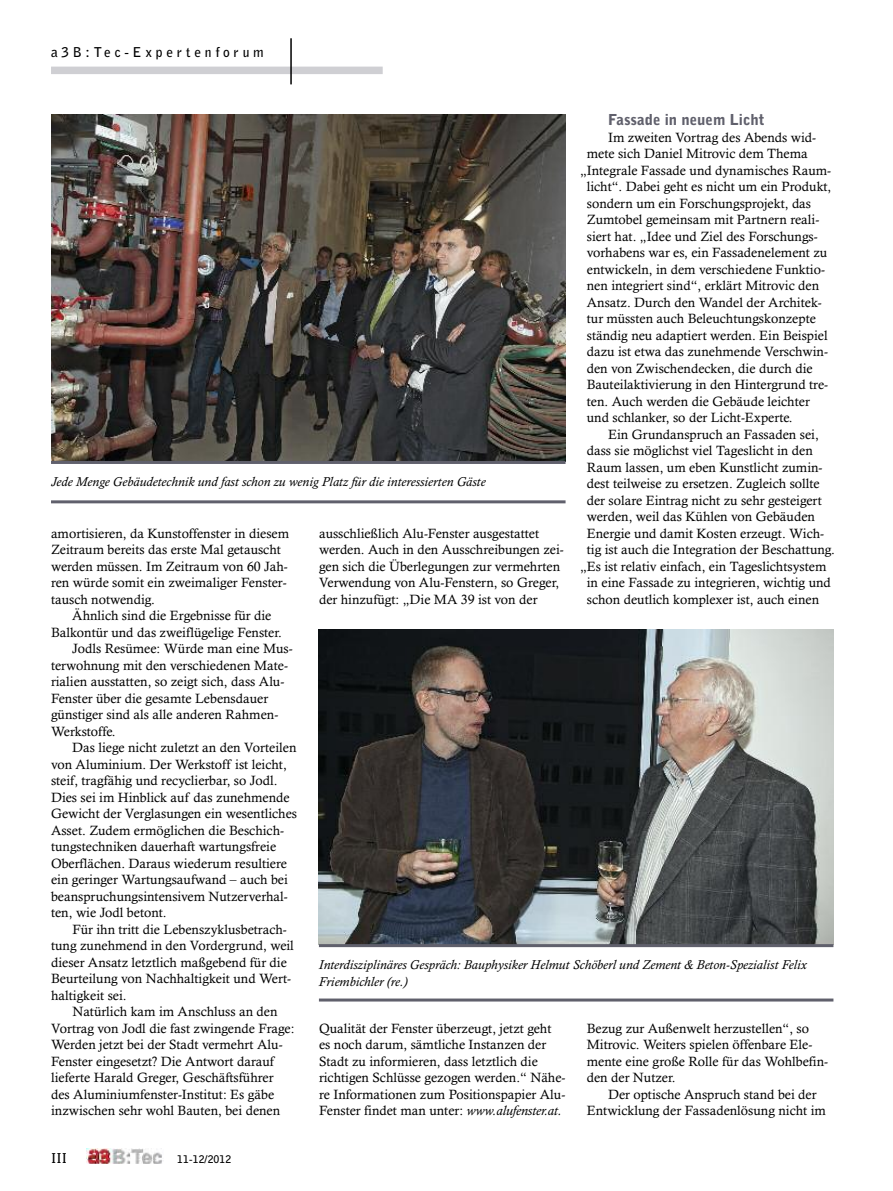
<style>
.page{position:relative;width:893px;height:1191px;background:#fff}
.page>*{position:absolute;margin:0;border:0;box-sizing:border-box;transform-origin:0 0}
.t1{font:900 15px "Bell Gothic Std";color:#60606c}
.t2{font:13.5px/16.5px "Calisto";color:#000}
.t3{font:700 13.5px "Bell Gothic Std";letter-spacing:.28em;color:#000}
.t4{font:italic 13.2px/16.5px "Calisto";letter-spacing:.01em;color:#000}
.t5{font:700 10.5px "Bell Gothic Std";letter-spacing:.01em;color:#000}
.s1{font-style:italic}
</style>
<div class="page">
<img style="left:87px;top:1148px;width:76px;height:16px">
<div style="left:51px;top:67px;width:332px;height:7px;background:#cfcfd3"></div>
<hr style="left:290px;top:38px;width:2px;height:46px;background:#000">
<img style="left:51px;top:115px;width:515px;height:346px">
<hr style="left:51px;top:500px;width:515px;height:3px;background:#60606c">
<hr style="left:51px;top:461px;width:515px;height:3px;background:#60606c">
<img style="left:319px;top:629px;width:514px;height:315px">
<hr style="left:319px;top:998px;width:514px;height:3px;background:#60606c">
<hr style="left:319px;top:944px;width:514px;height:3px;background:#60606c">
<p class="t3" style="left:51px;top:47px;width:214px">a3B:Tec-Expertenforum</p>
<p class="t1" style="left:608px;top:114px;width:158px">Fassade in neuem Licht</p>
<p class="t2" style="left:608px;top:129px;width:210px">Im zweiten Vortrag des Abends wid-</p>
<p class="t2" style="left:587px;top:145px;width:222px">mete sich Daniel Mitrovic dem Thema</p>
<p class="t2" style="left:580px;top:162px;width:253px">„Integrale Fassade und dynamisches Raum-</p>
<p class="t2" style="left:587px;top:178px;width:246px">licht“. Dabei geht es nicht um ein Produkt,</p>
<p class="t2" style="left:587px;top:195px;width:226px">sondern um ein Forschungsprojekt, das</p>
<p class="t2" style="left:587px;top:211px;width:234px">Zumtobel gemeinsam mit Partnern reali-</p>
<p class="t2" style="left:587px;top:228px;width:232px">siert hat. „Idee und Ziel des Forschungs-</p>
<p class="t2" style="left:587px;top:244px;width:242px">vorhabens war es, ein Fassadenelement zu</p>
<p class="t2" style="left:587px;top:261px;width:240px">entwickeln, in dem verschiedene Funktio-</p>
<p class="t2" style="left:587px;top:277px;width:234px">nen integriert sind“, erklärt Mitrovic den</p>
<p class="t2" style="left:587px;top:294px;width:237px">Ansatz. Durch den Wandel der Architek-</p>
<p class="t2" style="left:587px;top:310px;width:231px">tur müssten auch Beleuchtungskonzepte</p>
<p class="t2" style="left:587px;top:327px;width:242px">ständig neu adaptiert werden. Ein Beispiel</p>
<p class="t2" style="left:587px;top:343px;width:243px">dazu ist etwa das zunehmende Verschwin-</p>
<p class="t2" style="left:587px;top:360px;width:227px">den von Zwischendecken, die durch die</p>
<p class="t2" style="left:587px;top:376px;width:243px">Bauteilaktivierung in den Hintergrund tre-</p>
<p class="t2" style="left:587px;top:393px;width:224px">ten. Auch werden die Gebäude leichter</p>
<p class="t2" style="left:587px;top:409px;width:207px">und schlanker, so der Licht-Experte.</p>
<p class="t2" style="left:608px;top:426px;width:212px">Ein Grundanspruch an Fassaden sei,</p>
<p class="t2" style="left:587px;top:442px;width:227px">dass sie möglichst viel Tageslicht in den</p>
<p class="t2" style="left:587px;top:459px;width:237px">Raum lassen, um eben Kunstlicht zumin-</p>
<p class="t2" style="left:587px;top:475px;width:234px">dest teilweise zu ersetzen. Zugleich sollte</p>
<p class="t2" style="left:587px;top:492px;width:236px">der solare Eintrag nicht zu sehr gesteigert</p>
<p class="t2" style="left:587px;top:508px;width:230px">werden, weil das Kühlen von Gebäuden</p>
<p class="t2" style="left:587px;top:525px;width:239px">Energie und damit Kosten erzeugt. Wich-</p>
<p class="t2" style="left:587px;top:541px;width:250px">tig ist auch die Integration der Beschattung.</p>
<p class="t2" style="left:580px;top:558px;width:248px">„Es ist relativ einfach, ein Tageslichtsystem</p>
<p class="t2" style="left:587px;top:574px;width:246px">in eine Fassade zu integrieren, wichtig und</p>
<p class="t2" style="left:587px;top:591px;width:234px">schon deutlich komplexer ist, auch einen</p>
<p class="t4" style="left:51px;top:473px;width:436px">Jede Menge Gebäudetechnik und fast schon zu wenig Platz für die interessierten Gäste</p>
<p class="t2" style="left:319px;top:525px;width:246px">ausschließlich Alu-Fenster ausgestattet werden. Auch in den Ausschreibungen zei&shy;gen sich die Überlegungen zur vermehrten Verwendung von Alu-Fenstern, so Greger, der hinzufügt: „Die MA 39 ist von der</p>
<p class="t2" style="left:51px;top:525px;width:240px">amortisieren, da Kunstoffenster in diesem Zeitraum bereits das erste Mal getauscht werden müssen. Im Zeitraum von 60 Jah&shy;ren würde somit ein zweimaliger Fenster&shy;tausch notwendig.</p>
<p class="t2" style="left:72px;top:607px;width:201px">Ähnlich sind die Ergebnisse für die</p>
<p class="t2" style="left:51px;top:624px;width:232px">Balkontür und das zweiflügelige Fenster.</p>
<p class="t2" style="left:72px;top:640px;width:222px">Jodls Resümee: Würde man eine Mus-</p>
<p class="t2" style="left:51px;top:657px;width:238px">terwohnung mit den verschiedenen Mate-</p>
<p class="t2" style="left:51px;top:673px;width:235px">rialien ausstatten, so zeigt sich, dass Alu-</p>
<p class="t2" style="left:51px;top:690px;width:219px">Fenster über die gesamte Lebensdauer</p>
<p class="t2" style="left:51px;top:706px;width:229px">günstiger sind als alle anderen Rahmen-</p>
<p class="t2" style="left:51px;top:723px;width:66px">Werkstoffe.</p>
<p class="t2" style="left:72px;top:739px;width:226px">Das liege nicht zuletzt an den Vorteilen</p>
<p class="t2" style="left:51px;top:756px;width:237px">von Aluminium. Der Werkstoff ist leicht,</p>
<p class="t2" style="left:51px;top:772px;width:228px">steif, tragfähig und recyclierbar, so Jodl.</p>
<p class="t2" style="left:51px;top:789px;width:240px">Dies sei im Hinblick auf das zunehmende</p>
<p class="t2" style="left:51px;top:805px;width:248px">Gewicht der Verglasungen ein wesentliches</p>
<p class="t2" style="left:51px;top:822px;width:234px">Asset. Zudem ermöglichen die Beschich-</p>
<p class="t2" style="left:51px;top:838px;width:227px">tungstechniken dauerhaft wartungsfreie</p>
<p class="t2" style="left:51px;top:855px;width:238px">Oberflächen. Daraus wiederum resultiere</p>
<p class="t2" style="left:51px;top:871px;width:238px">ein geringer Wartungsaufwand – auch bei</p>
<p class="t2" style="left:51px;top:888px;width:238px">beanspruchungsintensivem Nutzerverhal-</p>
<p class="t2" style="left:51px;top:904px;width:117px">ten, wie Jodl betont.</p>
<p class="t2" style="left:72px;top:921px;width:216px">Für ihn tritt die Lebenszyklusbetrach-</p>
<p class="t2" style="left:51px;top:937px;width:244px">tung zunehmend in den Vordergrund, weil</p>
<p class="t2" style="left:51px;top:954px;width:237px">dieser Ansatz letztlich maßgebend für die</p>
<p class="t2" style="left:51px;top:970px;width:242px">Beurteilung von Nachhaltigkeit und Wert-</p>
<p class="t2" style="left:51px;top:987px;width:77px">haltigkeit sei.</p>
<p class="t2" style="left:72px;top:1003px;width:207px">Natürlich kam im Anschluss an den</p>
<p class="t2" style="left:51px;top:1020px;width:245px">Vortrag von Jodl die fast zwingende Frage:</p>
<p class="t2" style="left:51px;top:1036px;width:233px">Werden jetzt bei der Stadt vermehrt Alu-</p>
<p class="t2" style="left:51px;top:1053px;width:224px">Fenster eingesetzt? Die Antwort darauf</p>
<p class="t2" style="left:51px;top:1069px;width:224px">lieferte Harald Greger, Geschäftsführer</p>
<p class="t2" style="left:51px;top:1086px;width:225px">des Aluminiumfenster-Institut: Es gäbe</p>
<p class="t2" style="left:51px;top:1102px;width:231px">inzwischen sehr wohl Bauten, bei denen</p>
<p class="t4" style="left:319px;top:956px;width:489px">Interdisziplinäres Gespräch: Bauphysiker Helmut Schöberl und Zement &amp; Beton-Spezialist Felix<br>Friembichler (re.)</p>
<p class="t2" style="left:319px;top:1020px;width:248px">Qualität der Fenster überzeugt, jetzt geht es noch darum, sämtliche Instanzen der Stadt zu informieren, dass letztlich die richtigen Schlüsse gezogen werden.“ Nähe&shy;re Informationen zum Positionspapier Alu-Fenster findet man unter: <span class="s1">www.alufenster.at.</span></p>
<p class="t2" style="left:587px;top:1020px;width:243px">Bezug zur Außenwelt herzustellen“, so Mitrovic. Weiters spielen öffenbare Ele&shy;mente eine große Rolle für das Wohlbefin&shy;den der Nutzer.</p>
<p class="t2" style="left:587px;top:1086px;width:241px;text-indent:21px">Der optische Anspruch stand bei der<br>Entwicklung der Fassadenlösung nicht im</p>
<p class="t3" style="left:51px;top:1152px;width:18px">III</p>
<p class="t5" style="left:177px;top:1155px;width:56px">11-12/2012</p>
</div>
